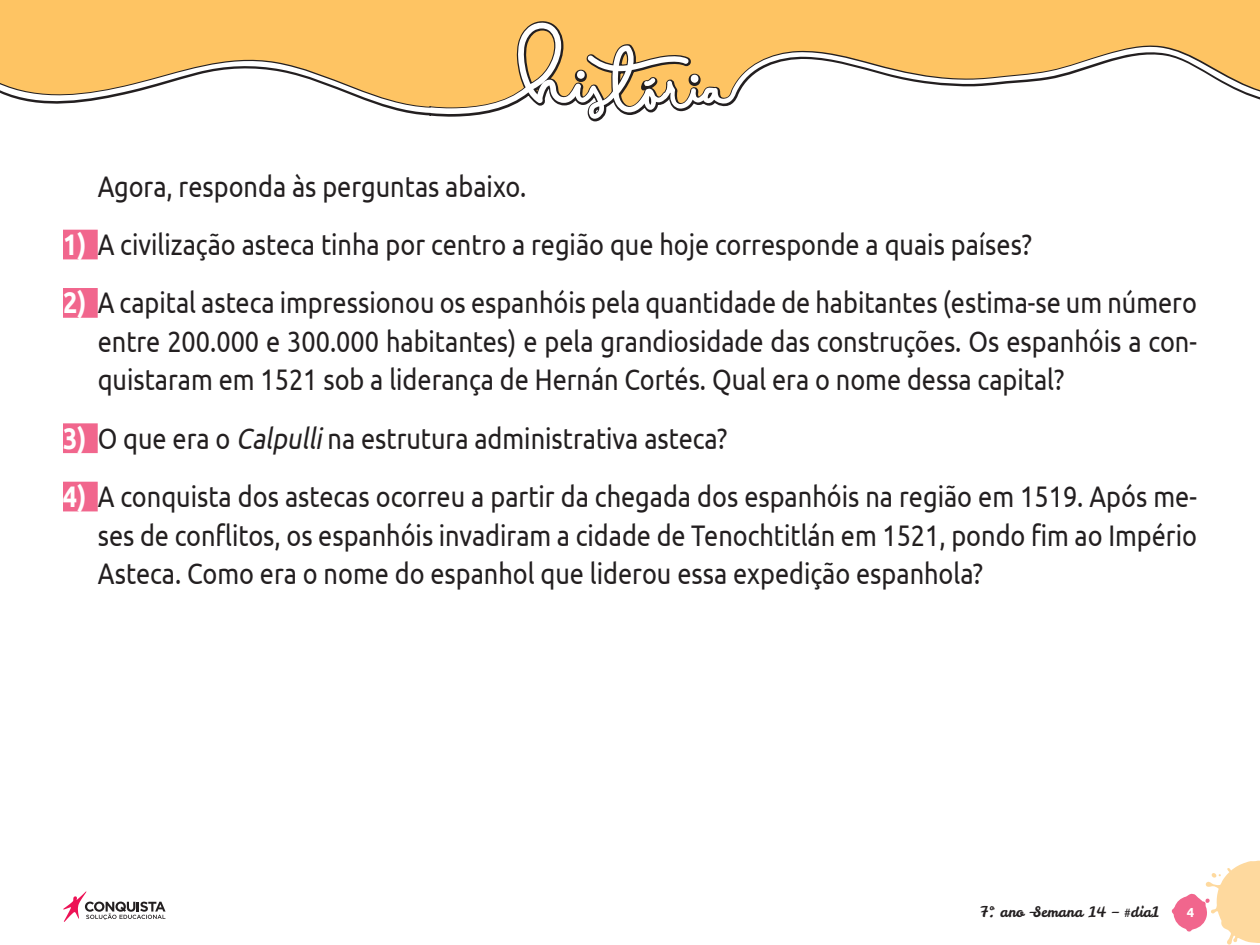
<style>
.page{position:relative;width:1260px;height:945px;background:#fff}
.page>*{position:absolute;margin:0;border:0;box-sizing:border-box;transform-origin:0 0}
.t1{font:29.75px/38.5px "Ubuntu";color:#231f20;text-align:justify;scale:.85 1}
.t2{font:14.35px "Leckerli One";color:#231f20}
.t3{font:700 13.12px "Ubuntu";color:#fff}
.s1{font-weight:700;color:#fff}
.s2{font-style:italic}
</style>
<div class="page">
<svg style="left:1172px;top:861px;width:88px;height:84px"></svg>
<svg style="left:63px;top:891px;width:103px;height:31px"></svg>
<svg style="left:0;top:0;width:1260px;height:122px"></svg>
<svg style="left:0;top:22px;width:1260px;height:97px;fill:#fec463"></svg>
<div style="left:63px;top:230px;width:35px;height:29px;background:#f1668d"></div>
<div style="left:63px;top:288px;width:35px;height:30px;background:#f1668d"></div>
<div style="left:63px;top:423px;width:35px;height:30px;background:#f1668d"></div>
<div style="left:63px;top:482px;width:35px;height:29px;background:#f1668d"></div>
<p class="t1" style="left:98px;top:166px;width:506px">Agora, responda às perguntas abaixo.</p>
<p class="t1" style="left:63px;top:224px;width:1142px"><span class="s1">1)</span> A civilização asteca tinha por centro a região que hoje corresponde a quais países?</p>
<p class="t1" style="left:98px;top:283px;width:1295px;text-indent:-35px"><span class="s1">2)</span> A capital asteca impressionou os espanhóis pela quantidade de habitantes (estima-se um número entre 200.000 e 300.000 habitantes) e pela grandiosidade das construções. Os espanhóis a con&shy;quistaram em 1521 sob a liderança de Hernán Cortés. Qual era o nome dessa capital?</p>
<p class="t1" style="left:63px;top:418px;width:783px"><span class="s1">3)</span> O que era o <span class="s2">Calpulli</span>na estrutura administrativa asteca?</p>
<p class="t1" style="left:98px;top:476px;width:1295px;text-indent:-35px"><span class="s1">4)</span> A conquista dos astecas ocorreu a partir da chegada dos espanhóis na região em 1519. Após me&shy;ses de conflitos, os espanhóis invadiram a cidade de Tenochtitlán em 1521, pondo fim ao Império Asteca. Como era o nome do espanhol que liderou essa expedição espanhola?</p>
<p class="t2" style="left:980px;top:903px;width:181px">7º. ano –Semana 14 – #dia1</p>
<p class="t3" style="left:1187px;top:905px;width:9px">4</p>
</div>
